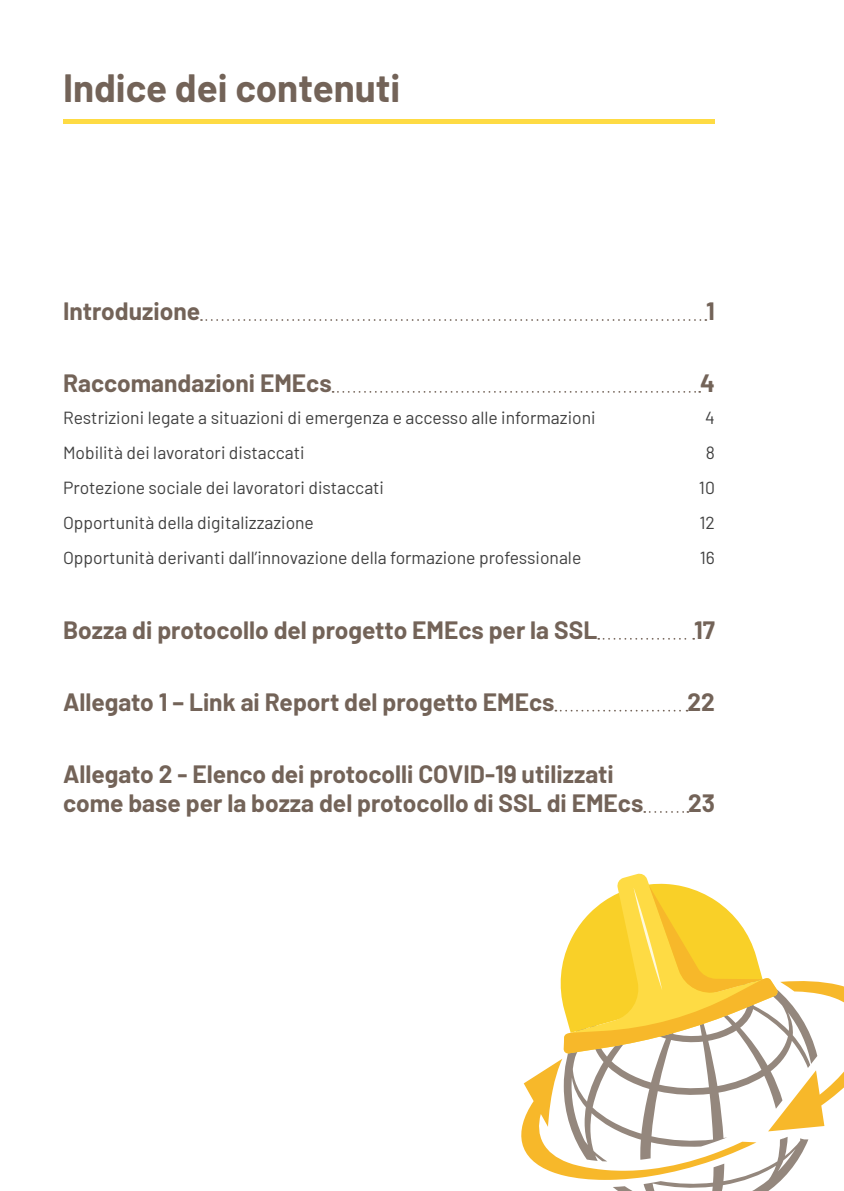
<style>
.page{position:relative;width:844px;height:1191px;background:#fff}
.page>*{position:absolute;margin:0;border:0;box-sizing:border-box;transform-origin:0 0}
.t1{font:700 38.5px "Barlow";color:#736358}
.t2{font:700 24.5px/29.4px "Barlow";color:#736358}
.t3{font:17.5px "Barlow";color:#404040}
</style>
<div class="page">
<svg style="left:201px;top:319px;width:505px;height:2px"></svg>
<svg style="left:332px;top:391px;width:368px;height:2px"></svg>
<svg style="left:598px;top:638px;width:96px;height:1px"></svg>
<svg style="left:555px;top:710px;width:132px;height:1px"></svg>
<svg style="left:644px;top:811px;width:44px;height:2px"></svg>
<div style="left:63px;top:119px;width:651px;height:5px;background:#fedb44"></div>
<svg style="left:521px;top:873px;width:322px;height:318px"></svg>
<h1 class="t1" style="left:63px;top:59px;width:338px">Indice dei contenuti</h1>
<h2 class="t2" style="left:63px;top:294px;width:138px">Introduzione</h2>
<h2 class="t2" style="left:706px;top:294px;width:10px">1</h2>
<h2 class="t2" style="left:63px;top:366px;width:270px">Raccomandazioni EMEcs</h2>
<h2 class="t2" style="left:700px;top:366px;width:16px">4</h2>
<p class="t3" style="left:63px;top:405px;width:534px">Restrizioni legate a situazioni di emergenza e accesso alle informazioni</p>
<p class="t3" style="left:705px;top:405px;width:11px">4</p>
<p class="t3" style="left:63px;top:440px;width:243px">Mobilità dei lavoratori distaccati</p>
<p class="t3" style="left:705px;top:440px;width:11px">8</p>
<p class="t3" style="left:63px;top:475px;width:322px">Protezione sociale dei lavoratori distaccati</p>
<p class="t3" style="left:698px;top:475px;width:18px">10</p>
<p class="t3" style="left:63px;top:510px;width:252px">Opportunità della digitalizzazione</p>
<p class="t3" style="left:699px;top:510px;width:17px">12</p>
<p class="t3" style="left:63px;top:545px;width:519px">Opportunità derivanti dall’innovazione della formazione professionale</p>
<p class="t3" style="left:699px;top:545px;width:17px">16</p>
<h2 class="t2" style="left:63px;top:613px;width:535px">Bozza di protocollo del progetto EMEcs per la SSL</h2>
<h2 class="t2" style="left:694px;top:613px;width:22px">17</h2>
<h2 class="t2" style="left:63px;top:685px;width:493px">Allegato 1 – Link ai Report del progetto EMEcs</h2>
<h2 class="t2" style="left:687px;top:685px;width:29px">22</h2>
<h2 class="t2" style="left:63px;top:757px;width:581px">Allegato 2 - Elenco dei protocolli COVID-19 utilizzati come base per la bozza del protocollo di SSL di EMEcs</h2>
<h2 class="t2" style="left:688px;top:786px;width:28px">23</h2>
</div>
